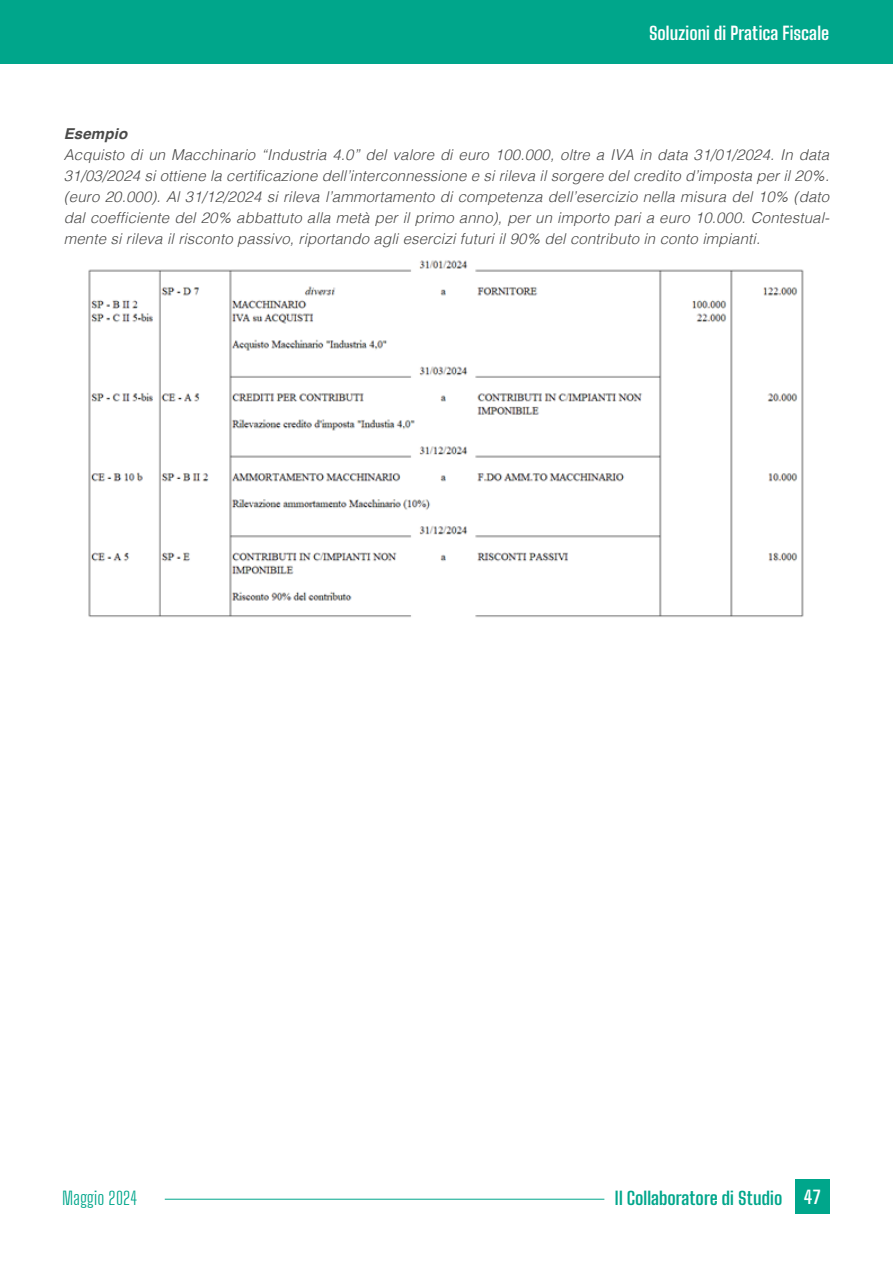
<style>
.page{position:relative;width:893px;height:1263px;background:#fff}
.page>*{position:absolute;margin:0;border:0;box-sizing:border-box;transform-origin:0 0}
.t1{font:700 18px "Big Shoulders Text";letter-spacing:.005em;color:#fff}
.t2{font:700 18px "Big Shoulders Text";color:#00a68b}
.t3{font:300 18px "Big Shoulders Text";letter-spacing:.01em;color:#00a68b}
.t4{font:italic 300 15px/21px "Helvetica";letter-spacing:.01em;color:#4a4a49;text-align:justify}
.t5{font:italic 700 15px "Helvetica";letter-spacing:.01em;color:#4a4a49}
.s1{color:#fff}
</style>
<div class="page">
<div style="left:0;top:0;width:893px;height:64px;background:#00a68b"></div>
<hr style="left:165px;top:1199px;width:439px;height:1px;background:#00a68b">
<div style="left:795px;top:1179px;width:34px;height:34px;background:#00a68b"></div>
<img style="left:88px;top:260px;width:716px;height:357px">
<p class="t1" style="left:649px;top:21px;width:182px">Soluzioni di Pratica Fiscale</p>
<p class="t5" style="left:64px;top:124px;width:65px">Esempio</p>
<p class="t4" style="left:64px;top:143px;width:767px">Acquisto di un Macchinario “Industria 4.0” del valore di euro 100.000, oltre a IVA in data 31/01/2024. In data 31/03/2024 si ottiene la certificazione dell’interconnessione e si rileva il sorgere del credito d’imposta per il 20%. (euro 20.000). Al 31/12/2024 si rileva l’ammortamento di competenza dell’esercizio nella misura del 10% (dato dal coefficiente del 20% abbattuto alla metà per il primo anno), per un importo pari a euro 10.000. Contestual&shy;mente si rileva il risconto passivo, riportando agli esercizi futuri il 90% del contributo in conto impianti.</p>
<p class="t3" style="left:62px;top:1186px;width:77px">Maggio 2024</p>
<p class="t2" style="left:615px;top:1185px;width:207px">Il Collaboratore di Studio <span class="s1">47</span></p>
</div>
